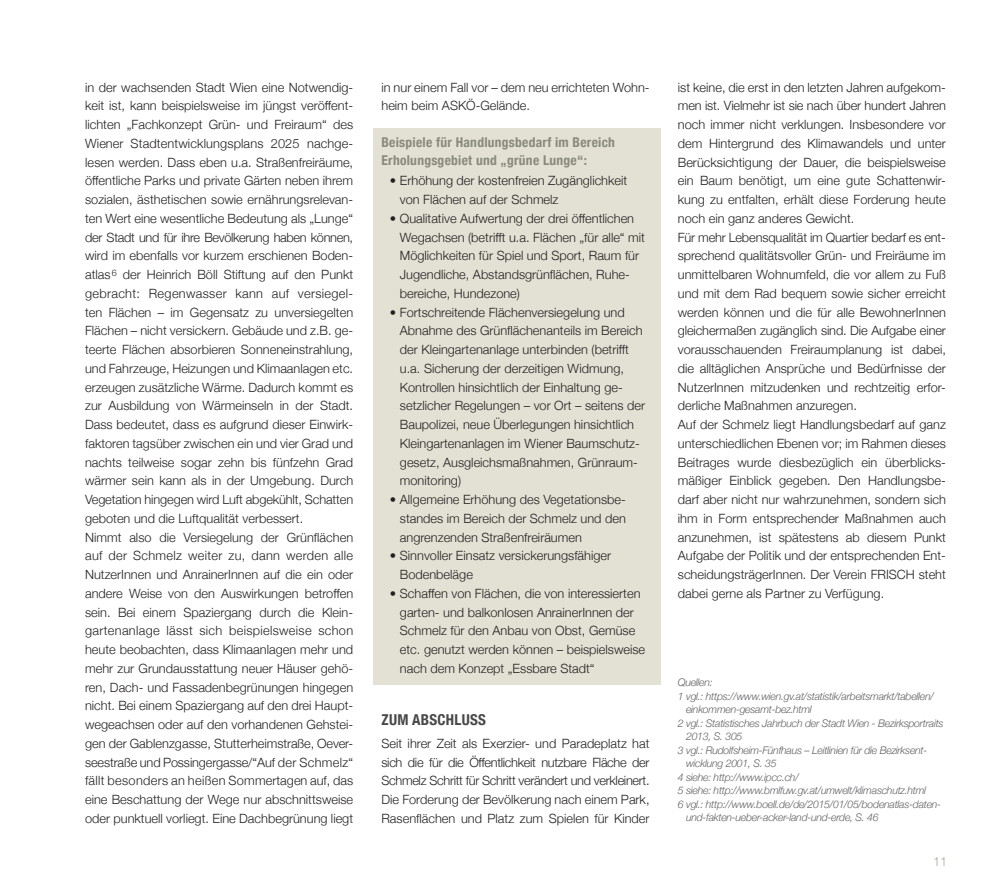
<style>
.page{position:relative;width:1000px;height:893px;background:#fff}
.page>*{position:absolute;margin:0;border:0;box-sizing:border-box;transform-origin:0 0}
.t1{font:700 condensed 15px "Helvetica Neue";letter-spacing:.02em;color:#48484a}
.t2{font:700 condensed 13.5px/18px "Helvetica Neue";letter-spacing:.02em;color:#8a8a7c}
.t3{font:300 12.75px/18.8px "Helvetica Neue";color:#231f20}
.t4{font:300 12.75px "Helvetica Neue";color:#aead9b}
.t5{font:italic 300 10.5px "Helvetica Neue";letter-spacing:-.025em;color:#616265}
</style>
<div class="page">
<div style="left:373px;top:128px;width:287px;height:557px;background:#e2e1d4"></div>
<p class="t3" style="left:85px;top:77px;width:269px">in der wachsenden Stadt Wien eine Notwendig&shy;keit ist, kann beispielsweise im jüngst veröffent&shy;lichten „Fachkonzept Grün- und Freiraum“ des Wiener Stadtentwicklungsplans 2025 nachge&shy;lesen werden. Dass eben u.a. Straßenfreiräume, öffentliche Parks und private Gärten neben ihrem sozialen, ästhetischen sowie ernährungsrelevan&shy;ten Wert eine wesentliche Bedeutung als „Lunge“ der Stadt und für ihre Bevölkerung haben können, wird im ebenfalls vor kurzem erschienen Boden&shy;atlas <sup>6</sup> der Heinrich Böll Stiftung auf den Punkt gebracht: Regenwasser kann auf versiegel&shy;ten Flächen – im Gegensatz zu unversiegelten Flächen – nicht versickern. Gebäude und z.B. ge&shy;teerte Flächen absorbieren Sonneneinstrahlung, und Fahrzeuge, Heizungen und Klimaanlagen etc. erzeugen zusätzliche Wärme. Dadurch kommt es zur Ausbildung von Wärmeinseln in der Stadt.<br>Dass bedeutet, dass es aufgrund dieser Einwirk&shy;faktoren tagsüber zwischen ein und vier Grad und nachts teilweise sogar zehn bis fünfzehn Grad wärmer sein kann als in der Umgebung. Durch Vegetation hingegen wird Luft abgekühlt, Schatten geboten und die Luftqualität verbessert.<br>Nimmt also die Versiegelung der Grünflächen auf der Schmelz weiter zu, dann werden alle NutzerInnen und AnrainerInnen auf die ein oder andere Weise von den Auswirkungen betroffen sein. Bei einem Spaziergang durch die Klein&shy;gartenanlage lässt sich beispielsweise schon heute beobachten, dass Klimaanlagen mehr und mehr zur Grundausstattung neuer Häuser gehö&shy;ren, Dach- und Fassadenbegrünungen hingegen nicht. Bei einem Spaziergang auf den drei Haupt&shy;wegeachsen oder auf den vorhandenen Gehstei&shy;gen der Gablenzgasse, Stutterheimstraße, Oever&shy;seestraße und Possingergasse/“Auf der Schmelz“ fällt besonders an heißen Sommertagen auf, das eine Beschattung der Wege nur abschnittsweise oder punktuell vorliegt. Eine Dachbegrünung liegt</p>
<p class="t3" style="left:381px;top:77px;width:269px">in nur einem Fall vor – dem neu errichteten Wohn&shy;heim beim ASKÖ-Gelände.</p>
<p class="t2" style="left:381px;top:132px;width:235px">Beispiele für Handlungsbedarf im Bereich<br>Erholungsgebiet und „grüne Lunge“:</p>
<p class="t3" style="left:400px;top:171px;width:229px;text-indent:-10px">• Erhöhung der kostenfreien Zugänglichkeit von Flächen auf der Schmelz</p>
<p class="t3" style="left:400px;top:208px;width:246px;text-indent:-10px">• Qualitative Aufwertung der drei öffentlichen Wegachsen (betrifft u.a. Flächen „für alle“ mit Möglichkeiten für Spiel und Sport, Raum für Jugendliche, Abstandsgrünflächen, Ruhe&shy;bereiche, Hundezone)</p>
<p class="t3" style="left:400px;top:302px;width:246px;text-indent:-10px">• Fortschreitende Flächenversiegelung und Abnahme des Grünflächenanteils im Bereich der Kleingartenanlage unterbinden (betrifft u.a. Sicherung der derzeitigen Widmung, Kontrollen hinsichtlich der Einhaltung ge&shy;setzlicher Regelungen – vor Ort – seitens der Baupolizei, neue Überlegungen hinsichtlich Kleingartenanlagen im Wiener Baumschutz&shy;gesetz, Ausgleichsmaßnahmen, Grünraum&shy;monitoring)</p>
<p class="t3" style="left:400px;top:489px;width:227px;text-align:justify;text-indent:-10px">• Allgemeine Erhöhung des Vegetationsbe&shy;standes im Bereich der Schmelz und den angrenzenden Straßenfreiräumen</p>
<p class="t3" style="left:400px;top:546px;width:213px;text-indent:-10px">• Sinnvoller Einsatz versickerungsfähiger<br>Bodenbeläge</p>
<p class="t3" style="left:400px;top:583px;width:247px;text-indent:-10px">• Schaffen von Flächen, die von interessierten garten- und balkonlosen AnrainerInnen der Schmelz für den Anbau von Obst, Gemüse etc. genutzt werden können – beispielsweise nach dem Konzept „Essbare Stadt“</p>
<p class="t1" style="left:381px;top:707px;width:106px">ZUM ABSCHLUSS</p>
<p class="t3" style="left:381px;top:733px;width:269px;text-align:justify">Seit ihrer Zeit als Exerzier- und Paradeplatz hat sich die für die Öffentlichkeit nutzbare Fläche der Schmelz Schritt für Schritt verändert und verkleinert.<br>Die Forderung der Bevölkerung nach einem Park, Rasenflächen und Platz zum Spielen für Kinder</p>
<p class="t3" style="left:677px;top:77px;width:269px">ist keine, die erst in den letzten Jahren aufgekom&shy;men ist. Vielmehr ist sie nach über hundert Jahren noch immer nicht verklungen. Insbesondere vor dem Hintergrund des Klimawandels und unter Berücksichtigung der Dauer, die beispielsweise ein Baum benötigt, um eine gute Schattenwir&shy;kung zu entfalten, erhält diese Forderung heute noch ein ganz anderes Gewicht.<br>Für mehr Lebensqualität im Quartier bedarf es ent&shy;sprechend qualitätsvoller Grün- und Freiräume im unmittelbaren Wohnumfeld, die vor allem zu Fuß und mit dem Rad bequem sowie sicher erreicht werden können und die für alle BewohnerInnen gleichermaßen zugänglich sind. Die Aufgabe einer vorausschauenden Freiraumplanung ist dabei, die alltäglichen Ansprüche und Bedürfnisse der NutzerInnen mitzudenken und rechtzeitig erfor&shy;derliche Maßnahmen anzuregen.<br>Auf der Schmelz liegt Handlungsbedarf auf ganz unterschiedlichen Ebenen vor; im Rahmen dieses Beitrages wurde diesbezüglich ein überblicks&shy;mäßiger Einblick gegeben. Den Handlungsbe&shy;darf aber nicht nur wahrzunehmen, sondern sich ihm in Form entsprechender Maßnahmen auch anzunehmen, ist spätestens ab diesem Punkt Aufgabe der Politik und der entsprechenden Ent&shy;scheidungsträgerInnen. Der Verein FRISCH steht dabei gerne als Partner zu Verfügung.</p>
<p class="t5" style="left:677px;top:674px;width:36px">Quellen:</p>
<p class="t5" style="left:677px;top:688px;width:257px">1 vgl.: https://www.wien.gv.at/statistik/arbeitsmarkt/tabellen/</p>
<p class="t5" style="left:686px;top:701px;width:127px">einkommen-gesamt-bez.html</p>
<p class="t5" style="left:677px;top:715px;width:267px">2 vgl.: Statistisches Jahrbuch der Stadt Wien - Bezirksportraits</p>
<p class="t5" style="left:686px;top:728px;width:58px">2013, S. 305</p>
<p class="t5" style="left:677px;top:742px;width:251px">3 vgl.: Rudolfsheim-Fünfhaus – Leitlinien für die Bezirksent-</p>
<p class="t5" style="left:686px;top:755px;width:92px">wicklung 2001, S. 35</p>
<p class="t5" style="left:677px;top:769px;width:122px">4 siehe: http://www.ipcc.ch/</p>
<p class="t5" style="left:677px;top:782px;width:250px">5 siehe: http://www.bmlfuw.gv.at/umwelt/klimaschutz.html</p>
<p class="t5" style="left:677px;top:796px;width:265px">6 vgl.: http://www.boell.de/de/2015/01/05/bodenatlas-daten-</p>
<p class="t5" style="left:686px;top:809px;width:194px">und-fakten-ueber-acker-land-und-erde, S. 46</p>
<p class="t4" style="left:933px;top:851px;width:15px">11</p>
</div>
